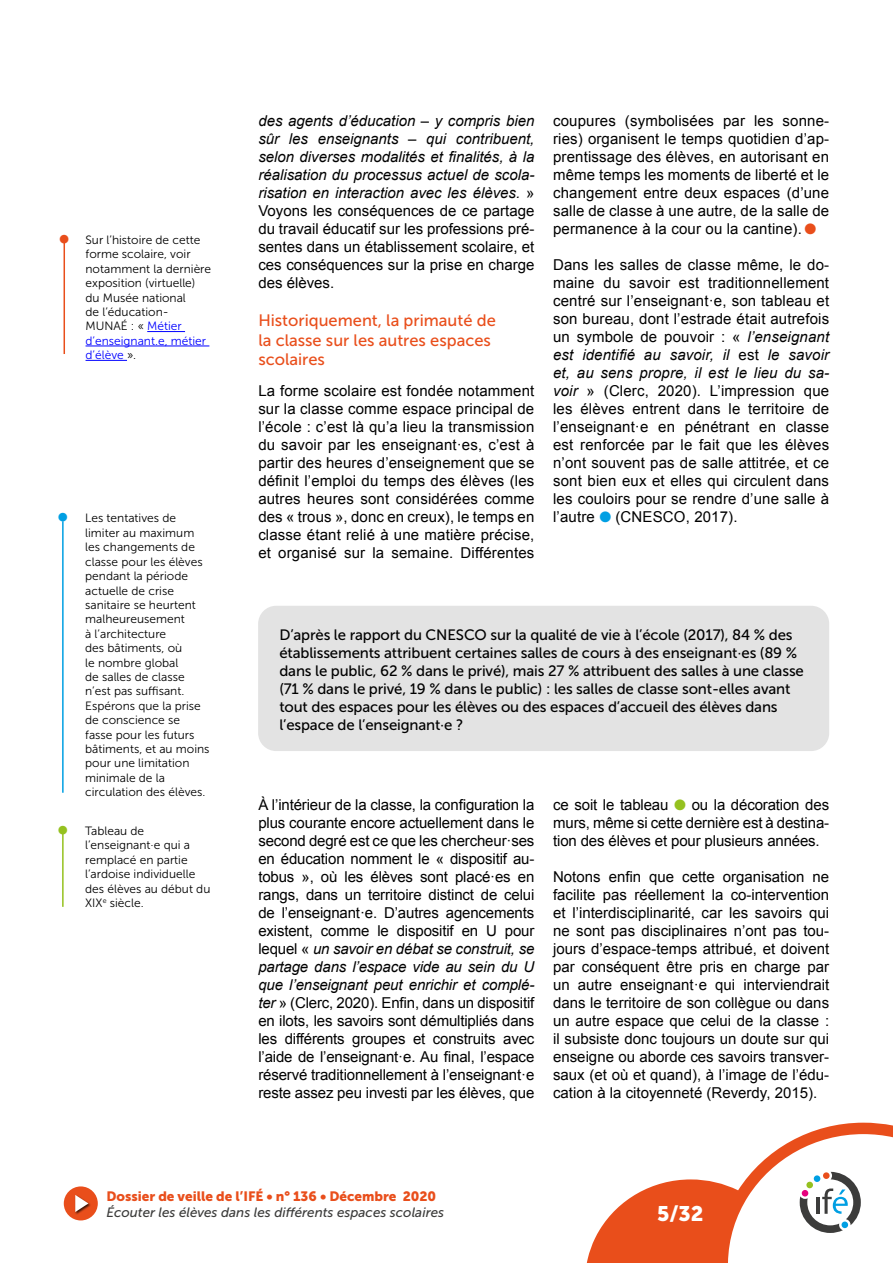
<style>
.page{position:relative;width:893px;height:1263px;background:#fff}
.page>*{position:absolute;margin:0;border:0;box-sizing:border-box;transform-origin:0 0}
.t1{font:21px "Museo Sans 900";color:#fff}
.Corps{font:16.5px/19.8px "Museo Sans 500";color:#e94e1b}
.Corps-2{font:15px/18px "Arial";color:#000;text-align:justify}
.Encadré{font:15px/18px "Museo Sans 500";letter-spacing:-.01em;color:#000}
.Corps-3{font:italic 15px/18px "Arial";color:#000;text-align:justify}
.t2{font:italic 13.5px "Museo Sans 500";color:#3c3c3b}
.t3{font:13.5px "Museo Sans 900";color:#e94e1b}
.t4{font:12px/14.4px "Museo Sans 300";color:#000}
.s1{color:#00f}
.s2{font-style:normal}
.s3{color:#e94e1b}
.s4{font-style:italic}
.s5{color:#009fe3}
.s6{color:#95c11f}
</style>
<div class="page">
<div style="left:64px;top:1186px;width:34px;height:34px;background:#e94e1b;border-radius:50%"></div>
<div style="left:75px;top:1194px;width:17px;height:21px;background:#000;opacity:.75"></div>
<svg style="left:75px;top:1195px;width:13px;height:17px"></svg>
<svg style="left:587px;top:1123px;width:306px;height:140px"></svg>
<div style="left:806px;top:1181px;width:7px;height:7px;background:#95c11f;border-radius:50%"></div>
<div style="left:814px;top:1175px;width:6px;height:7px;background:#009fe3;border-radius:50%"></div>
<div style="left:823px;top:1172px;width:7px;height:7px;background:#e94e1b;border-radius:50%"></div>
<div style="left:841px;top:1221px;width:7px;height:7px;background:#009fe3;border-radius:50%"></div>
<div style="left:801px;top:1190px;width:7px;height:7px;background:#e6007d;border-radius:50%"></div>
<hr style="left:147px;top:331px;width:38px;height:1px;background:#00f">
<hr style="left:86px;top:346px;width:123px;height:1px;background:#00f">
<hr style="left:86px;top:360px;width:41px;height:1px;background:#00f">
<hr style="left:64px;top:243px;width:1px;height:111px;background:#e94e1b">
<hr style="left:62px;top:521px;width:2px;height:272px;background:#009fe3">
<hr style="left:62px;top:834px;width:2px;height:73px;background:#95c11f">
<div style="left:258px;top:606px;width:571px;height:145px;background:#e3e3e3;border-radius:18px"></div>
<p class="t4" style="left:86px;top:233px;width:127px">Sur l’histoire de cette forme scolaire, voir notamment la dernière exposition (virtuelle) du Musée national<br>de l’éducation-<br>MUNAÉ : « <span class="s1">Métier d’enseignant.e, métier d’élève</span> ».</p>
<p class="t4" style="left:85px;top:511px;width:126px">Les tentatives de limiter au maximum les changements de classe pour les élèves pendant la période actuelle de crise sanitaire se heurtent malheureusement<br>à l’architecture<br>des bâtiments, où<br>le nombre global<br>de salles de classe n’est pas suffisant.<br>Espérons que la prise de conscience se fasse pour les futurs bâtiments, et au moins pour une limitation minimale de la circulation des élèves.</p>
<p class="t4" style="left:85px;top:824px;width:127px">Tableau de l’enseignant·e qui a remplacé en partie l’ardoise individuelle des élèves au début du<br>XIX<sup>e</sup> siècle.</p>
<p class="Corps-3" style="left:258px;top:112px;width:278px">des agents d’éducation – y compris bien sûr les enseignants – qui contribuent, selon diverses modalités et finalités, à la réalisation du processus actuel de scola&shy;risation en interaction avec les élèves. <span class="s2">» Voyons les conséquences de ce partage du travail éducatif sur les professions pré&shy;sentes dans un établissement scolaire, et ces conséquences sur la prise en charge des élèves.</span></p>
<p class="Corps" style="left:258px;top:310px;width:239px">Historiquement, la primauté de la classe sur les autres espaces scolaires</p>
<p class="Corps-2" style="left:258px;top:382px;width:278px">La forme scolaire est fondée notamment sur la classe comme espace principal de l’école : c’est là qu’a lieu la transmission du savoir par les enseignant·es, c’est à partir des heures d’enseignement que se définit l’emploi du temps des élèves (les autres heures sont considérées comme des « trous », donc en creux), le temps en classe étant relié à une matière précise, et organisé sur la semaine. Différentes</p>
<p class="Corps-2" style="left:553px;top:112px;width:278px">coupures (symbolisées par les sonne&shy;ries) organisent le temps quotidien d’ap&shy;prentissage des élèves, en autorisant en même temps les moments de liberté et le changement entre deux espaces (d’une salle de classe à une autre, de la salle de permanence à la cour ou la cantine). <span class="s3">●</span></p>
<p class="Corps-2" style="left:553px;top:256px;width:278px">Dans les salles de classe même, le do&shy;maine du savoir est traditionnellement centré sur l’enseignant·e, son tableau et son bureau, dont l’estrade était autrefois un symbole de pouvoir : « <span class="s4">l’enseignant est identifié au savoir, il</span> est <span class="s4">le savoir et, au sens propre, il est le lieu du sa&shy;voir</span> » (Clerc, 2020). L’impression que les élèves entrent dans le territoire de l’enseignant·e en pénétrant en classe est renforcée par le fait que les élèves n’ont souvent pas de salle attitrée, et ce sont bien eux et elles qui circulent dans les couloirs pour se rendre d’une salle à l’autre <span class="s5">●</span> (CNESCO, 2017).</p>
<p class="Encadré" style="left:279px;top:626px;width:526px">D’après le rapport du CNESCO sur la qualité de vie à l’école (2017), 84 % des établissements attribuent certaines salles de cours à des enseignant·es (89 % dans le public, 62 % dans le privé), mais 27 % attribuent des salles à une classe (71 % dans le privé, 19 % dans le public) : les salles de classe sont-elles avant tout des espaces pour les élèves ou des espaces d’accueil des élèves dans l’espace de l’enseignant·e ?</p>
<p class="Corps-2" style="left:258px;top:796px;width:278px">À l’intérieur de la classe, la configuration la plus courante encore actuellement dans le second degré est ce que les chercheur·ses en éducation nomment le « dispositif au&shy;tobus », où les élèves sont placé·es en rangs, dans un territoire distinct de celui de l’enseignant·e. D’autres agencements existent, comme le dispositif en U pour lequel « <span class="s4">un savoir en débat se construit, se partage dans l’espace vide au sein du U que l’enseignant peut enrichir et complé&shy;ter</span> » (Clerc, 2020). Enfin, dans un dispositif en ilots, les savoirs sont démultipliés dans les différents groupes et construits avec l’aide de l’enseignant·e. Au final, l’espace réservé traditionnellement à l’enseignant·e reste assez peu investi par les élèves, que</p>
<p class="Corps-2" style="left:553px;top:796px;width:278px">ce soit le tableau <span class="s6">●</span> ou la décoration des murs, même si cette dernière est à destina&shy;tion des élèves et pour plusieurs années.</p>
<p class="Corps-2" style="left:553px;top:868px;width:278px">Notons enfin que cette organisation ne facilite pas réellement la co-intervention et l’interdisciplinarité, car les savoirs qui ne sont pas disciplinaires n’ont pas tou&shy;jours d’espace-temps attribué, et doivent par conséquent être pris en charge par un autre enseignant·e qui interviendrait dans le territoire de son collègue ou dans un autre espace que celui de la classe : il subsiste donc toujours un doute sur qui enseigne ou aborde ces savoirs transver&shy;saux (et où et quand), à l’image de l’édu&shy;cation à la citoyenneté (Reverdy, 2015).</p>
<p class="t3" style="left:106px;top:1188px;width:331px">Dossier de veille de l’IFÉ • n° 136 • Décembre 2020</p>
<p class="t2" style="left:106px;top:1205px;width:339px">Écouter les élèves dans les différents espaces scolaires</p>
<h1 class="t1" style="left:657px;top:1202px;width:48px">5/32</h1>
</div>
